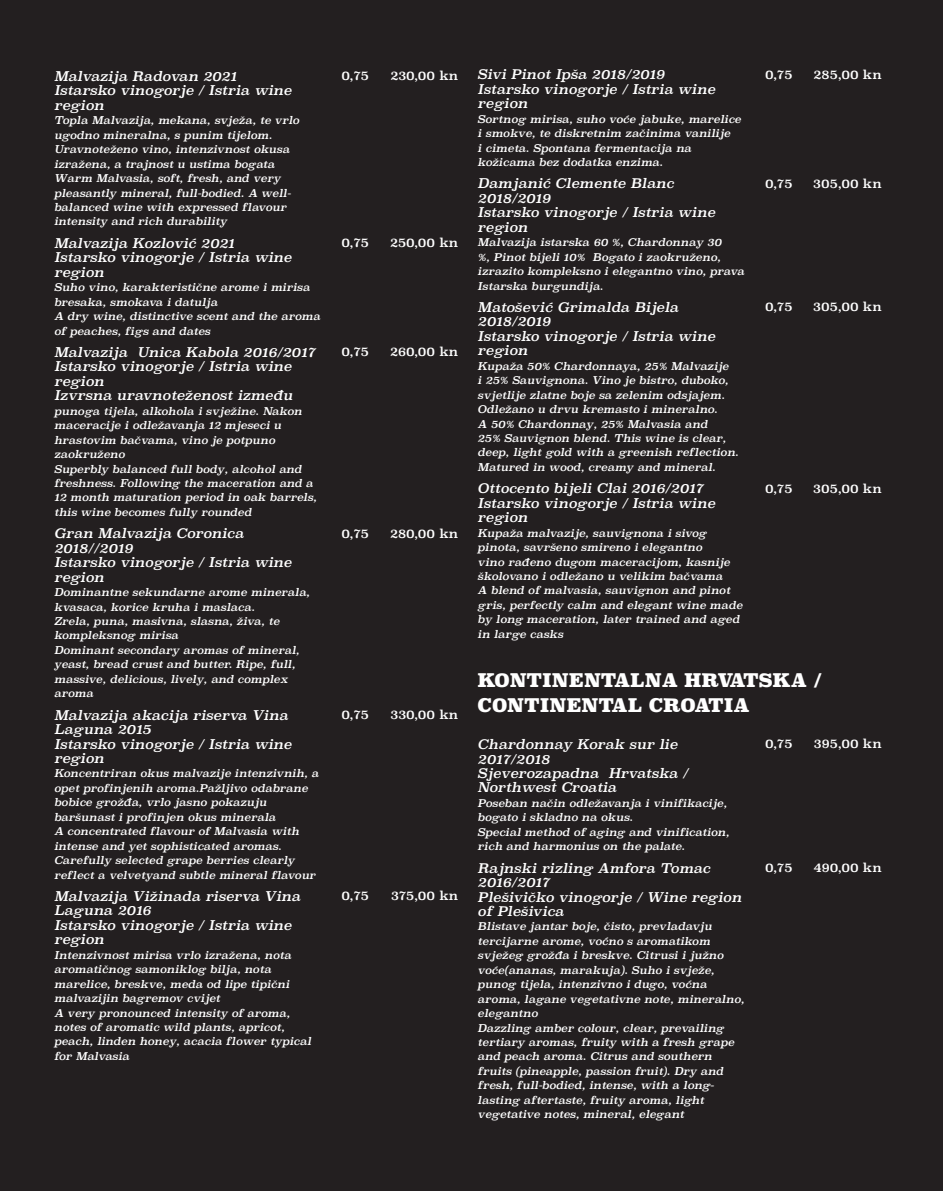
<style>
.page{position:relative;width:943px;height:1191px;background:#231f20}
.page>*{position:absolute;margin:0;border:0;box-sizing:border-box;transform-origin:0 0}
.t1{font:900 18.38px "Superclarendon";letter-spacing:-.04em;color:#fff}
.t2{font:italic 13.12px/14.3px "Superclarendon";color:#fff}
.t3{font:12.25px "Superclarendon";color:#fff}
.t4{font:italic 10.5px/14.3px "Superclarendon";color:#fff}
</style>
<div class="page">
<p class="t2" style="left:54px;top:69px;width:239px">Malvazija Radovan 2021<br>Istarsko vinogorje / Istria wine region</p>
<p class="t4" style="left:54px;top:113px;width:247px">Topla Malvazija, mekana, svježa, te vrlo ugodno mineralna, s punim tijelom.<br>Uravnoteženo vino, intenzivnost okusa izražena, a trajnost u ustima bogata Warm Malvasia, soft, fresh, and very pleasantly mineral, full-bodied. A well&shy;balanced wine with expressed flavour intensity and rich durability</p>
<p class="t2" style="left:54px;top:236px;width:239px">Malvazija Kozlović 2021<br>Istarsko vinogorje / Istria wine region</p>
<p class="t4" style="left:54px;top:280px;width:268px">Suho vino, karakteristične arome i mirisa bresaka, smokava i datulja<br>A dry wine, distinctive scent and the aroma of peaches, figs and dates</p>
<p class="t2" style="left:54px;top:345px;width:262px">Malvazija Unica Kabola 2016/2017<br>Istarsko vinogorje / Istria wine region<br>Izvrsna uravnoteženost između</p>
<p class="t4" style="left:54px;top:404px;width:264px">punoga tijela, alkohola i svježine. Nakon maceracije i odležavanja 12 mjeseci u hrastovim bačvama, vino je potpuno zaokruženo<br>Superbly balanced full body, alcohol and freshness. Following the maceration and a 12 month maturation period in oak barrels, this wine becomes fully rounded</p>
<p class="t2" style="left:54px;top:526px;width:239px">Gran Malvazija Coronica<br>2018//2019<br>Istarsko vinogorje / Istria wine region</p>
<p class="t4" style="left:54px;top:585px;width:257px">Dominantne sekundarne arome minerala, kvasaca, korice kruha i maslaca.<br>Zrela, puna, masivna, slasna, živa, te kompleksnog mirisa<br>Dominant secondary aromas of mineral, yeast, bread crust and butter. Ripe, full, massive, delicious, lively, and complex aroma</p>
<p class="t2" style="left:54px;top:707px;width:239px">Malvazija akacija riserva Vina<br>Laguna 2015<br>Istarsko vinogorje / Istria wine region</p>
<p class="t4" style="left:54px;top:766px;width:266px">Koncentriran okus malvazije intenzivnih, a opet profinjenih aroma.Pažljivo odabrane bobice grožđa, vrlo jasno pokazuju baršunast i profinjen okus minerala<br>A concentrated flavour of Malvasia with intense and yet sophisticated aromas.<br>Carefully selected grape berries clearly reflect a velvetyand subtle mineral flavour</p>
<p class="t2" style="left:54px;top:889px;width:248px">Malvazija Vižinada riserva Vina<br>Laguna 2016<br>Istarsko vinogorje / Istria wine region</p>
<p class="t4" style="left:54px;top:947px;width:258px">Intenzivnost mirisa vrlo izražena, nota aromatičnog samoniklog bilja, nota marelice, breskve, meda od lipe tipični malvazijin bagremov cvijet<br>A very pronounced intensity of aroma, notes of aromatic wild plants, apricot, peach, linden honey, acacia flower typical for Malvasia</p>
<p class="t3" style="left:341px;top:68px;width:29px">0,75</p>
<p class="t3" style="left:390px;top:68px;width:69px">230,00 kn</p>
<p class="t3" style="left:341px;top:234px;width:29px">0,75</p>
<p class="t3" style="left:390px;top:234px;width:70px">250,00 kn</p>
<p class="t3" style="left:341px;top:343px;width:29px">0,75</p>
<p class="t3" style="left:390px;top:343px;width:70px">260,00 kn</p>
<p class="t3" style="left:341px;top:525px;width:29px">0,75</p>
<p class="t3" style="left:390px;top:525px;width:70px">280,00 kn</p>
<p class="t3" style="left:341px;top:706px;width:29px">0,75</p>
<p class="t3" style="left:390px;top:706px;width:69px">330,00 kn</p>
<p class="t3" style="left:341px;top:887px;width:29px">0,75</p>
<p class="t3" style="left:391px;top:887px;width:69px">375,00 kn</p>
<p class="t2" style="left:477px;top:67px;width:239px">Sivi Pinot Ipša 2018/2019<br>Istarsko vinogorje / Istria wine region</p>
<p class="t4" style="left:477px;top:112px;width:265px">Sortnog mirisa, suho voće jabuke, marelice i smokve, te diskretnim začinima vanilije<br>i cimeta. Spontana fermentacija na kožicama bez dodatka enzima.</p>
<p class="t2" style="left:477px;top:176px;width:239px">Damjanić Clemente Blanc<br>2018/2019<br>Istarsko vinogorje / Istria wine region</p>
<p class="t4" style="left:477px;top:235px;width:268px">Malvazija istarska 60 %, Chardonnay 30<br>%, Pinot bijeli 10% Bogato i zaokruženo, izrazito kompleksno i elegantno vino, prava Istarska burgundija.</p>
<p class="t2" style="left:477px;top:300px;width:239px">Matošević Grimalda Bijela<br>2018/2019<br>Istarsko vinogorje / Istria wine region</p>
<p class="t4" style="left:477px;top:359px;width:262px">Kupaža 50% Chardonnaya, 25% Malvazije<br>i 25% Sauvignona. Vino je bistro, duboko, svjetlije zlatne boje sa zelenim odsjajem.<br>Odležano u drvu kremasto i mineralno.<br>A 50% Chardonnay, 25% Malvasia and<br>25% Sauvignon blend. This wine is clear, deep, light gold with a greenish reflection.<br>Matured in wood, creamy and mineral.</p>
<p class="t2" style="left:477px;top:481px;width:239px">Ottocento bijeli Clai 2016/2017<br>Istarsko vinogorje / Istria wine region</p>
<p class="t4" style="left:477px;top:525px;width:266px">Kupaža malvazije, sauvignona i sivog pinota, savršeno smireno i elegantno<br>vino rađeno dugom maceracijom, kasnije školovano i odležano u velikim bačvama<br>A blend of malvasia, sauvignon and pinot gris, perfectly calm and elegant wine made by long maceration, later trained and aged in large casks</p>
<p class="t3" style="left:765px;top:66px;width:29px">0,75</p>
<p class="t3" style="left:813px;top:66px;width:70px">285,00 kn</p>
<p class="t3" style="left:765px;top:175px;width:29px">0,75</p>
<p class="t3" style="left:813px;top:175px;width:70px">305,00 kn</p>
<p class="t3" style="left:765px;top:299px;width:29px">0,75</p>
<p class="t3" style="left:813px;top:299px;width:70px">305,00 kn</p>
<p class="t3" style="left:765px;top:480px;width:29px">0,75</p>
<p class="t3" style="left:813px;top:480px;width:70px">305,00 kn</p>
<h1 class="t1" style="left:477px;top:667px;width:33px">KONTINENTALNA</h1>
<h1 class="t1" style="left:684px;top:667px;width:62px">HR VATSKA</h1>
<h1 class="t1" style="left:813px;top:667px;width:10px">/</h1>
<h1 class="t1" style="left:477px;top:692px;width:31px">CONTINENTAL</h1>
<h1 class="t1" style="left:648px;top:692px;width:30px">CROATIA</h1>
<p class="t2" style="left:477px;top:737px;width:212px">Chardonnay Korak sur lie<br>2017/2018<br>Sjeverozapadna Hrvatska /<br>Northwest Croatia</p>
<p class="t4" style="left:477px;top:796px;width:253px">Poseban način odležavanja i vinifikacije, bogato i skladno na okus.<br>Special method of aging and vinification, rich and harmonius on the palate.</p>
<p class="t3" style="left:765px;top:735px;width:29px">0,75</p>
<p class="t3" style="left:813px;top:735px;width:69px">395,00 kn</p>
<p class="t2" style="left:477px;top:860px;width:265px">Rajnski rizling Amfora Tomac<br>2016/2017<br>Plešivičko vinogorje / Wine region of Plešivica</p>
<p class="t4" style="left:477px;top:919px;width:268px">Blistave jantar boje, čisto, prevladavju tercijarne arome, voćno s aromatikom svježeg grožđa i breskve. Citrusi i južno voće(ananas, marakuja). Suho i svježe, punog tijela, intenzivno i dugo, voćna aroma, lagane vegetativne note, mineralno, elegantno<br>Dazzling amber colour, clear, prevailing tertiary aromas, fruity with a fresh grape and peach aroma. Citrus and southern fruits (pineapple, passion fruit). Dry and fresh, full-bodied, intense, with a long&shy;lasting aftertaste, fruity aroma, light vegetative notes, mineral, elegant</p>
<p class="t3" style="left:765px;top:859px;width:29px">0,75</p>
<p class="t3" style="left:813px;top:859px;width:70px">490,00 kn</p>
</div>
